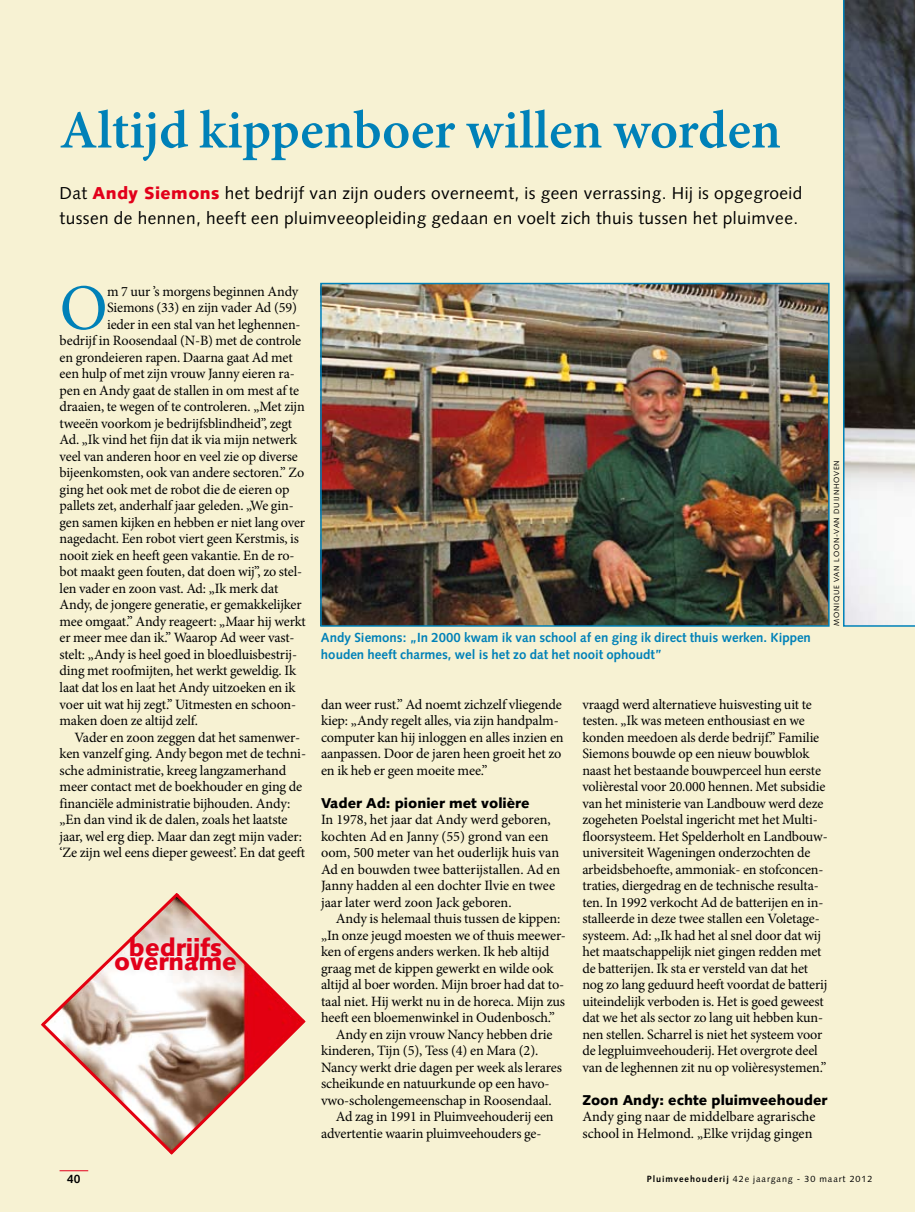
<style>
.page{position:relative;width:915px;height:1212px;background:#fff}
.page>*{position:absolute;margin:0;border:0;box-sizing:border-box;transform-origin:0 0}
.t1{font:64.95px "Minion Pro";color:#0081b8}
.t2{font:600 54px "Minion Pro";color:#0081b8}
.t3{font:900 24.75px "Syntax LT Std";color:#e2001a}
.t4{font:17.25px/24.8px "Syntax LT Std";letter-spacing:.025em;color:#000}
.t5{font:14.25px/16.5px "Minion Pro";letter-spacing:-.01em;color:#000}
.t6{font:900 14.25px "Syntax LT Std";color:#000}
.t7{font:700 13.2px/16.5px "Syntax LT Std";color:#0081b8}
.t8{font:700 12px "Syntax LT Std";color:#000}
.t9{font:9px "Syntax LT Std";letter-spacing:.1em;color:#000}
.t10{font:7.5px "Syntax LT Std";letter-spacing:.1em;color:#000}
.s1{font-weight:900;color:#e2001a}
.s2{font-weight:700}
</style>
<div class="page">
<div style="left:0;top:0;width:914px;height:1212px;background:#f7f2d3"></div>
<svg style="left:60px;top:1170px;width:28px;height:1px"></svg>
<svg style="left:842px;top:0;width:72px;height:627px"></svg>
<img style="left:323px;top:286px;width:503px;height:338px">
<div style="left:320px;top:283px;width:509px;height:344px;border:2px solid #0081b8"></div>
<svg style="left:38px;top:894px;width:268px;height:264px;background:#e6ccb9"></svg>
<h2 class="t2" style="left:60px;top:98px;width:722px">Altijd kippenboer willen worden</h2>
<p class="t4" style="left:60px;top:181px;width:744px">Dat <span class="s1">Andy Siemons</span> het bedrijf van zijn ouders overneemt, is geen verrassing. Hij is opgegroeid tussen de hennen, heeft een pluimveeopleiding gedaan en voelt zich thuis tussen het pluimvee.</p>
<h1 class="t1" style="left:60px;top:265px;width:50px">O</h1>
<p class="t5" style="left:107px;top:283px;width:193px">m 7 uur ’s morgens beginnen Andy</p>
<p class="t5" style="left:107px;top:300px;width:191px">Siemons (33) en zijn vader Ad (59)</p>
<p class="t5" style="left:107px;top:316px;width:195px">ieder in een stal van het leghennen-</p>
<p class="t5" style="left:60px;top:333px;width:243px">bedrijf in Roosendaal (N-B) met de controle</p>
<p class="t5" style="left:60px;top:349px;width:235px">en grondeieren rapen. Daarna gaat Ad met</p>
<p class="t5" style="left:60px;top:366px;width:236px">een hulp of met zijn vrouw Janny eieren ra-</p>
<p class="t5" style="left:60px;top:382px;width:241px">pen en Andy gaat de stallen in om mest af te</p>
<p class="t5" style="left:60px;top:399px;width:247px">draaien, te wegen of te controleren. „Met zijn</p>
<p class="t5" style="left:60px;top:415px;width:234px">tweeën voorkom je bedrijfsblindheid’’, zegt</p>
<p class="t5" style="left:60px;top:432px;width:239px">Ad. „Ik vind het fijn dat ik via mijn netwerk</p>
<p class="t5" style="left:60px;top:448px;width:240px">veel van anderen hoor en veel zie op diverse</p>
<p class="t5" style="left:60px;top:465px;width:246px">bijeenkomsten, ook van andere sectoren.” Zo</p>
<p class="t5" style="left:60px;top:481px;width:231px">ging het ook met de robot die de eieren op</p>
<p class="t5" style="left:60px;top:498px;width:235px">pallets zet, anderhalf jaar geleden. „We gin-</p>
<p class="t5" style="left:60px;top:514px;width:247px">gen samen kijken en hebben er niet lang over</p>
<p class="t5" style="left:60px;top:531px;width:241px">nagedacht. Een robot viert geen Kerstmis, is</p>
<p class="t5" style="left:60px;top:547px;width:236px">nooit ziek en heeft geen vakantie. En de ro-</p>
<p class="t5" style="left:60px;top:564px;width:244px">bot maakt geen fouten, dat doen wij”, zo stel-</p>
<p class="t5" style="left:60px;top:580px;width:220px">len vader en zoon vast. Ad: „Ik merk dat</p>
<p class="t5" style="left:60px;top:597px;width:243px">Andy, de jongere generatie, er gemakkelijker</p>
<p class="t5" style="left:60px;top:613px;width:247px">mee omgaat.” Andy reageert: „Maar hij werkt</p>
<p class="t5" style="left:60px;top:630px;width:236px">er meer mee dan ik.” Waarop Ad weer vast-</p>
<p class="t5" style="left:60px;top:646px;width:239px">stelt: „Andy is heel goed in bloedluisbestrij-</p>
<p class="t5" style="left:60px;top:663px;width:238px">ding met roofmijten, het werkt geweldig. Ik</p>
<p class="t5" style="left:60px;top:679px;width:237px">laat dat los en laat het Andy uitzoeken en ik</p>
<p class="t5" style="left:60px;top:696px;width:238px">voer uit wat hij zegt.’’ Uitmesten en schoon-</p>
<p class="t5" style="left:60px;top:712px;width:140px">maken doen ze altijd zelf.</p>
<p class="t5" style="left:74px;top:729px;width:227px">Vader en zoon zeggen dat het samenwer-</p>
<p class="t5" style="left:60px;top:745px;width:248px">ken vanzelf ging. Andy begon met de techni-</p>
<p class="t5" style="left:60px;top:762px;width:228px">sche administratie, kreeg langzamerhand</p>
<p class="t5" style="left:60px;top:778px;width:244px">meer contact met de boekhouder en ging de</p>
<p class="t5" style="left:60px;top:795px;width:232px">financiële administratie bijhouden. Andy:</p>
<p class="t5" style="left:60px;top:811px;width:229px">„En dan vind ik de dalen, zoals het laatste</p>
<p class="t5" style="left:60px;top:828px;width:244px">jaar, wel erg diep. Maar dan zegt mijn vader:</p>
<p class="t5" style="left:60px;top:844px;width:247px">‘Ze zijn wel eens dieper geweest’. En dat geeft</p>
<h3 class="t3" style="left:129px;top:933px;width:95px">bedrijfs</h3>
<h3 class="t3" style="left:114px;top:947px;width:124px">overname</h3>
<p class="t7" style="left:321px;top:630px;width:491px">Andy Siemons: „In 2000 kwam ik van school af en ging ik direct thuis werken. Kippen houden heeft charmes, wel is het zo dat het nooit ophoudt”</p>
<p class="t10" style="left:831px;top:626px;width:167px;rotate:-90deg">Monique van Loon-van Duijnhoven</p>
<p class="t5" style="left:321px;top:696px;width:244px">dan weer rust.” Ad noemt zichzelf vliegende kiep: „Andy regelt alles, via zijn handpalm&shy;computer kan hij inloggen en alles inzien en aanpassen. Door de jaren heen groeit het zo en ik heb er geen moeite mee.”</p>
<p class="t6" style="left:321px;top:794px;width:210px">Vader Ad: pionier met volière</p>
<p class="t5" style="left:321px;top:811px;width:241px">In 1978, het jaar dat Andy werd geboren, kochten Ad en Janny (55) grond van een oom, 500 meter van het ouderlijk huis van Ad en bouwden twee batterijstallen. Ad en Janny hadden al een dochter Ilvie en twee jaar later werd zoon Jack geboren.</p>
<p class="t5" style="left:336px;top:910px;width:226px">Andy is helemaal thuis tussen de kippen:</p>
<p class="t5" style="left:321px;top:927px;width:246px">„In onze jeugd moesten we of thuis meewer-</p>
<p class="t5" style="left:321px;top:943px;width:230px">ken of ergens anders werken. Ik heb altijd</p>
<p class="t5" style="left:321px;top:960px;width:234px">graag met de kippen gewerkt en wilde ook</p>
<p class="t5" style="left:321px;top:976px;width:245px">altijd al boer worden. Mijn broer had dat to-</p>
<p class="t5" style="left:321px;top:993px;width:245px">taal niet. Hij werkt nu in de horeca. Mijn zus</p>
<p class="t5" style="left:321px;top:1009px;width:235px">heeft een bloemenwinkel in Oudenbosch.”</p>
<p class="t5" style="left:336px;top:1026px;width:218px">Andy en zijn vrouw Nancy hebben drie</p>
<p class="t5" style="left:321px;top:1042px;width:219px">kinderen, Tijn (5), Tess (4) en Mara (2).</p>
<p class="t5" style="left:321px;top:1059px;width:242px">Nancy werkt drie dagen per week als lerares</p>
<p class="t5" style="left:321px;top:1075px;width:230px">scheikunde en natuurkunde op een havo-</p>
<p class="t5" style="left:321px;top:1092px;width:232px">vwo-scholengemeenschap in Roosendaal.</p>
<p class="t5" style="left:336px;top:1108px;width:219px">Ad zag in 1991 in Pluimveehouderij een</p>
<p class="t5" style="left:321px;top:1125px;width:222px">advertentie waarin pluimveehouders ge-</p>
<p class="t5" style="left:582px;top:696px;width:247px">vraagd werd alternatieve huisvesting uit te testen. „Ik was meteen enthousiast en we konden meedoen als derde bedrijf.” Familie Siemons bouwde op een nieuw bouwblok naast het bestaande bouwperceel hun eerste volièrestal voor 20.000 hennen. Met subsidie van het ministerie van Landbouw werd deze zogeheten Poelstal ingericht met het Multi&shy;floorsysteem. Het Spelderholt en Landbouw&shy;universiteit Wageningen onderzochten de arbeidsbehoefte, ammoniak- en stofconcen&shy;traties, diergedrag en de technische resulta&shy;ten. In 1992 verkocht Ad de batterijen en in&shy;stalleerde in deze twee stallen een Voletage&shy;systeem. Ad: ,,Ik had het al snel door dat wij het maatschappelijk niet gingen redden met de batterijen. Ik sta er versteld van dat het nog zo lang geduurd heeft voordat de batterij uiteindelijk verboden is. Het is goed geweest dat we het als sector zo lang uit hebben kun&shy;nen stellen. Scharrel is niet het systeem voor de legpluimveehouderij. Het overgrote deel van de leghennen zit nu op volièresystemen.”</p>
<p class="t6" style="left:582px;top:1091px;width:246px">Zoon Andy: echte pluimveehouder</p>
<p class="t5" style="left:582px;top:1108px;width:235px">Andy ging naar de middelbare agrarische school in Helmond. „Elke vrijdag gingen</p>
<p class="t8" style="left:67px;top:1172px;width:15px">40</p>
<p class="t9" style="left:646px;top:1173px;width:227px"><span class="s2">Pluimveehouderij</span> 42e jaargang - 30 maart 2012</p>
</div>
